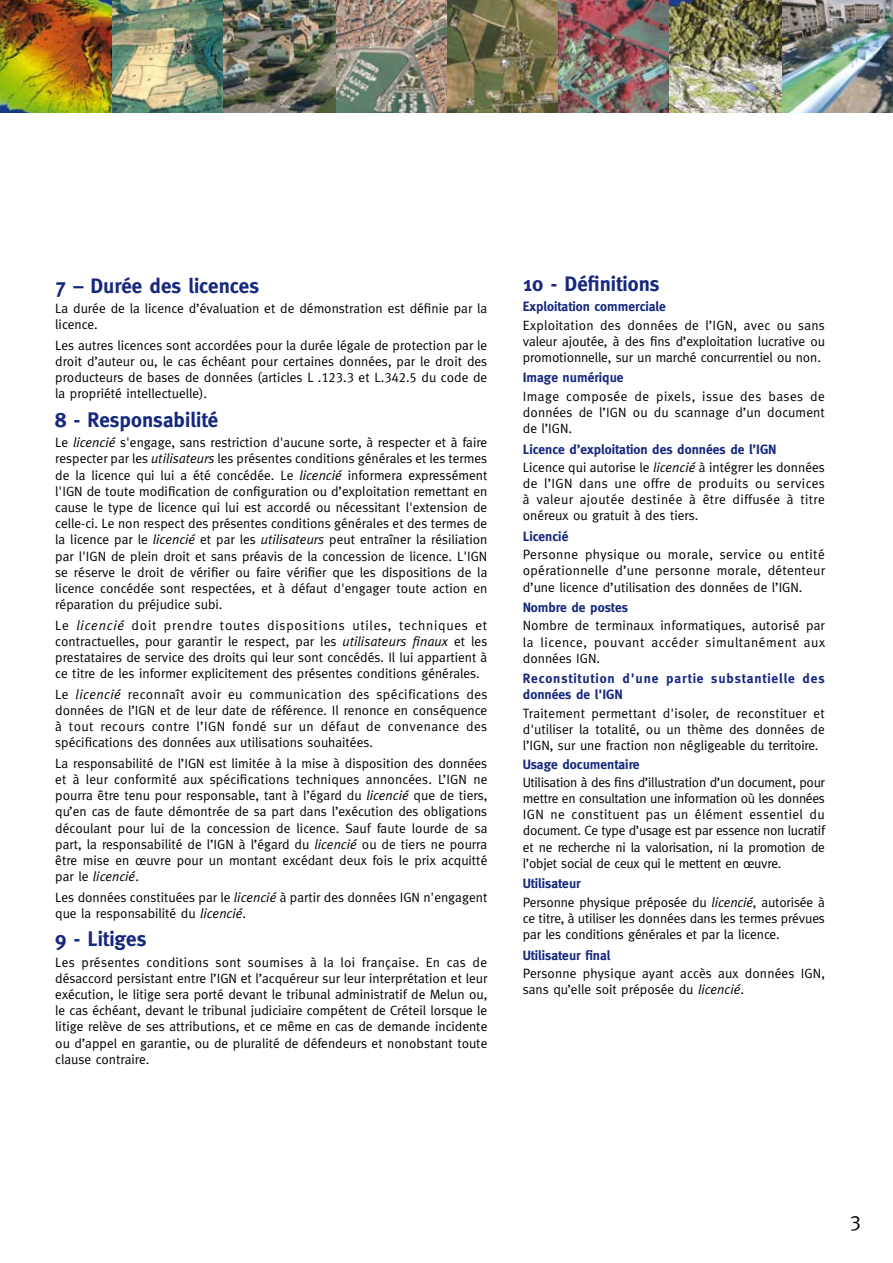
<style>
.page{position:relative;width:893px;height:1263px;background:#fff}
.page>*{position:absolute;margin:0;border:0;box-sizing:border-box;transform-origin:0 0}
.t1{font:700 21px "Meta";color:#15277f}
.t2{font:21px "Meta Caps";color:#000}
.t3{font:13.5px/16.2px "Meta";color:#000;text-align:justify}
.t4{font:700 13.5px "Meta";color:#15277f}
.t5{font:700 13.5px/16.2px "Meta";letter-spacing:.06em;color:#15277f}
.s1{font-family:"Meta Caps"}
.s2{font-style:italic}
.s3{font-weight:700;color:#15277f}
</style>
<div class="page">
<img style="left:0;top:0;width:893px;height:113px">
<h1 class="t1" style="left:55px;top:273px;width:205px">7 – Durée des licences</h1>
<p class="t3" style="left:55px;top:300px;width:434px">La durée de la licence d’évaluation et de démonstration est définie par la licence.</p>
<p class="t3" style="left:55px;top:337px;width:434px">Les autres licences sont accordées pour la durée légale de protection par le droit d’auteur ou, le cas échéant pour certaines données, par le droit des producteurs de bases de données (articles L .<span class="s1">123.3</span> et L.<span class="s1">342.5</span> du code de la propriété intellectuelle).</p>
<h1 class="t1" style="left:55px;top:407px;width:164px">8 - Responsabilité</h1>
<p class="t3" style="left:55px;top:434px;width:434px">Le <span class="s2">licencié</span> s'engage, sans restriction d'aucune sorte, à respecter et à faire respecter par les <span class="s2">utilisateurs</span> les présentes conditions générales et les termes de la licence qui lui a été concédée. Le <span class="s2">licencié</span> informera expressément l'IGN de toute modification de configuration ou d’exploitation remettant en cause le type de licence qui lui est accordé ou nécessitant l'extension de celle-ci. Le non respect des présentes conditions générales et des termes de la licence par le <span class="s2">licencié</span> et par les <span class="s2">utilisateurs</span> peut entraîner la résiliation par l'IGN de plein droit et sans préavis de la concession de licence. L'IGN se réserve le droit de vérifier ou faire vérifier que les dispositions de la licence concédée sont respectées, et à défaut d'engager toute action en réparation du préjudice subi.</p>
<p class="t3" style="left:55px;top:617px;width:434px">Le <span class="s2">licencié</span> doit prendre toutes dispositions utiles, techniques et contractuelles, pour garantir le respect, par les <span class="s2">utilisateurs finaux</span> et les prestataires de service des droits qui leur sont concédés. Il lui appartient à ce titre de les informer explicitement des présentes conditions générales.</p>
<p class="t3" style="left:55px;top:686px;width:434px">Le <span class="s2">licencié</span> reconnaît avoir eu communication des spécifications des données de l’IGN et de leur date de référence. Il renonce en conséquence à tout recours contre l’IGN fondé sur un défaut de convenance des spécifications des données aux utilisations souhaitées.</p>
<p class="t3" style="left:55px;top:755px;width:434px">La responsabilité de l’IGN est limitée à la mise à disposition des données et à leur conformité aux spécifications techniques annoncées. L’IGN ne pourra être tenu pour responsable, tant à l’égard du <span class="s2">licencié</span> que de tiers, qu’en cas de faute démontrée de sa part dans l’exécution des obligations découlant pour lui de la concession de licence. Sauf faute lourde de sa part, la responsabilité de l’IGN à l’égard du <span class="s2">licencié</span> ou de tiers ne pourra être mise en œuvre pour un montant excédant deux fois le prix acquitté par le <span class="s2">licencié</span>.</p>
<p class="t3" style="left:55px;top:889px;width:434px">Les données constituées par le <span class="s2">licencié</span> à partir des données IGN n'engagent que la responsabilité du <span class="s2">licencié</span>.</p>
<h1 class="t1" style="left:55px;top:927px;width:93px">9 - Litiges</h1>
<p class="t3" style="left:55px;top:953px;width:434px">Les présentes conditions sont soumises à la loi française. En cas de désaccord persistant entre l’IGN et l’acquéreur sur leur interprétation et leur exécution, le litige sera porté devant le tribunal administratif de Melun ou, le cas échéant, devant le tribunal judiciaire compétent de Créteil lorsque le litige relève de ses attributions, et ce même en cas de demande incidente ou d’appel en garantie, ou de pluralité de défendeurs et nonobstant toute clause contraire.</p>
<h1 class="t1" style="left:523px;top:271px;width:138px">10 - Définitions</h1>
<p class="t4" style="left:523px;top:299px;width:145px">Exploitation commerciale</p>
<p class="t3" style="left:523px;top:317px;width:304px">Exploitation des données de l’IGN, avec ou sans valeur ajoutée, à des fins d’exploitation lucrative ou promotionnelle, sur un marché concurrentiel ou non.</p>
<p class="t4" style="left:523px;top:370px;width:102px">Image numérique</p>
<p class="t3" style="left:523px;top:388px;width:304px">Image composée de pixels, issue des bases de données de l’IGN ou du scannage d’un document de l’IGN.</p>
<p class="t3" style="left:523px;top:439px;width:304px;line-height:18.3px"><span class="s3">Licence d’exploitation des données de l’IGN<br></span>Licence qui autorise le <span class="s2">licencié</span> à intégrer les données</p>
<p class="t3" style="left:523px;top:475px;width:304px">de l’IGN dans une offre de produits ou services à valeur ajoutée destinée à être diffusée à titre onéreux ou gratuit à des tiers.</p>
<p class="t4" style="left:523px;top:528px;width:47px">Licencié</p>
<p class="t3" style="left:523px;top:546px;width:304px">Personne physique ou morale, service ou entité opérationnelle d’une personne morale, détenteur d’une licence d’utilisation des données de l’IGN.</p>
<p class="t4" style="left:523px;top:600px;width:107px">Nombre de postes</p>
<p class="t3" style="left:523px;top:617px;width:304px">Nombre de terminaux informatiques, autorisé par la licence, pouvant accéder simultanément aux données IGN.</p>
<p class="t5" style="left:523px;top:670px;width:303px">Reconstitution d'une partie substantielle des données de l'IGN</p>
<p class="t3" style="left:523px;top:705px;width:303px">Traitement permettant d'isoler, de reconstituer et d'utiliser la totalité, ou un thème des données de l’IGN, sur une fraction non négligeable du territoire.</p>
<p class="t4" style="left:523px;top:756px;width:118px">Usage documentaire</p>
<p class="t3" style="left:523px;top:774px;width:304px">Utilisation à des fins d’illustration d’un document, pour mettre en consultation une information où les données IGN ne constituent pas un élément essentiel du document. Ce type d’usage est par essence non lucratif et ne recherche ni la valorisation, ni la promotion de l’objet social de ceux qui le mettent en œuvre.</p>
<p class="t3" style="left:523px;top:874px;width:304px;line-height:18.3px"><span class="s3">Utilisateur<br></span>Personne physique préposée du <span class="s2">licencié</span>, autorisée à</p>
<p class="t3" style="left:523px;top:910px;width:304px">ce titre, à utiliser les données dans les termes prévues par les conditions générales et par la licence.</p>
<p class="t4" style="left:523px;top:947px;width:89px">Utilisateur final</p>
<p class="t3" style="left:523px;top:965px;width:304px">Personne physique ayant accès aux données IGN, sans qu’elle soit préposée du <span class="s2">licencié</span>.</p>
<h1 class="t2" style="left:850px;top:1211px;width:13px">3</h1>
</div>
